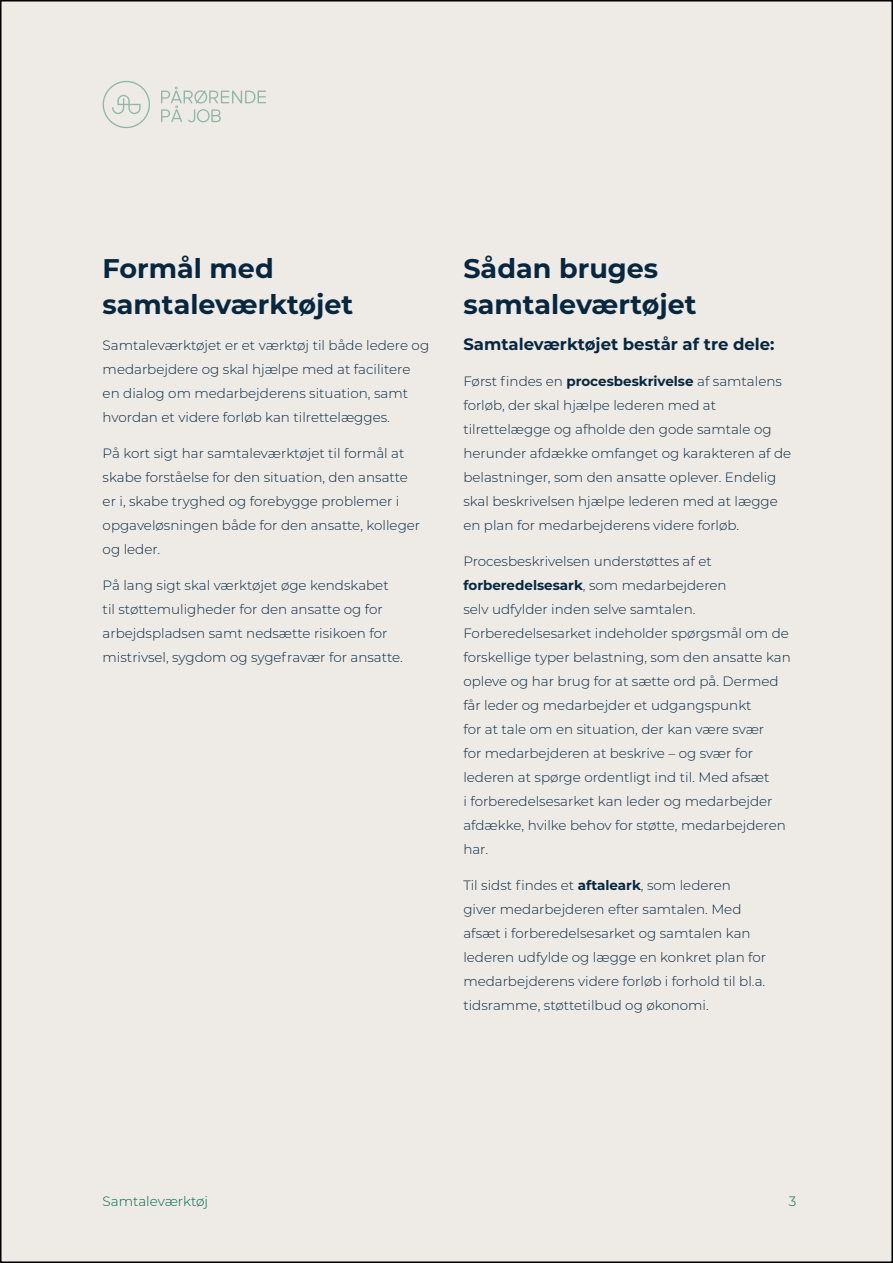
<style>
.page{position:relative;width:893px;height:1263px;background:#fff}
.page>*{position:absolute;margin:0;border:0;box-sizing:border-box;transform-origin:0 0}
.t1{font:700 27px/36px "Montserrat";color:#06273f}
.t2{font:700 16.5px "Montserrat";color:#06273f}
.t3{font:300 13.5px/24px "Montserrat";color:#06273f}
.t4{font:300 13.5px "Montserrat";color:#00674e}
.s1{font-weight:700}
</style>
<div class="page">
<div style="left:1px;top:1px;width:891px;height:1261px;background:#eeeae6"></div>
<svg style="left:161px;top:87px;width:105px;height:35px"></svg>
<svg style="left:103px;top:81px;width:47px;height:47px"></svg>
<h1 class="t1" style="left:103px;top:249px;width:252px">Formål med samtaleværktøjet</h1>
<p class="t3" style="left:103px;top:333px;width:328px">Samtaleværktøjet er et værktøj til bå de ledere og medarbejdere og skal hjælpe med at facilitere en dialog om medarbejderens situation, samt hvordan et videre forløb kan tilrettelægges.</p>
<p class="t3" style="left:103px;top:441px;width:319px">På kort sigt har samtaleværktøjet til formå l at skabe forståelse for den situation, den ansatte er i, skabe tryghed og forebygge problemer i opgaveløsningen både for den ansatte, kolleger og leder.</p>
<p class="t3" style="left:103px;top:573px;width:302px">På lang sigt skal værktøjet øge kendskabet til støttemuligheder for den ansatte og for arbejdspladsen samt nedsætte risikoen for mistrivsel, sygdom og sygefravær for ansatte.</p>
<h1 class="t1" style="left:463px;top:249px;width:235px">Sådan bruges samtaleværtøjet</h1>
<p class="t2" style="left:463px;top:332px;width:313px">Samtaleværktøjet består af tre dele:</p>
<p class="t3" style="left:463px;top:369px;width:329px">Først findes en <span class="s1">procesbeskrivelse</span> af samtalens forløb, der skal hjælpe lederen med at tilrettelægge og afholde den gode samtale og herunder afdække omfanget og karakteren af de belastninger, som den ansatte oplever. Endelig skal beskrivelsen hjælpe lederen med at lægge en plan for medarbejderens videre forløb.</p>
<p class="t3" style="left:463px;top:549px;width:329px">Procesbeskrivelsen understøttes af et <span class="s1">forberedelsesark</span>, som medarbejderen<br>selv udfylder inden selve samtalen.<br>Forberedelsesarket indeholder spørgsmå l om de forskellige typer belastning, som den ansatte kan opleve og har brug for at sætte ord på. Dermed få r leder og medarbejder et udgangspunkt<br>for at tale om en situation, der kan være svær<br>for medarbejderen at beskrive – og svær for lederen at spørge ordentligt ind til. Med afsæt<br>i forberedelsesarket kan leder og medarbejder afdække, hvilke behov for støtte, medarbejderen har.</p>
<p class="t3" style="left:463px;top:873px;width:304px">Til sidst findes et <span class="s1">aftaleark</span>, som lederen giver medarbejderen efter samtalen. Med afsæt i forberedelsesarket og samtalen kan lederen udfylde og lægge en konkret plan for medarbejderens videre forløb i forhold til bl.a. tidsramme, støttetilbud og økonomi.</p>
<p class="t4" style="left:103px;top:1192px;width:107px">Samtaleværktøj</p>
<p class="t4" style="left:789px;top:1192px;width:9px">3</p>
</div>
